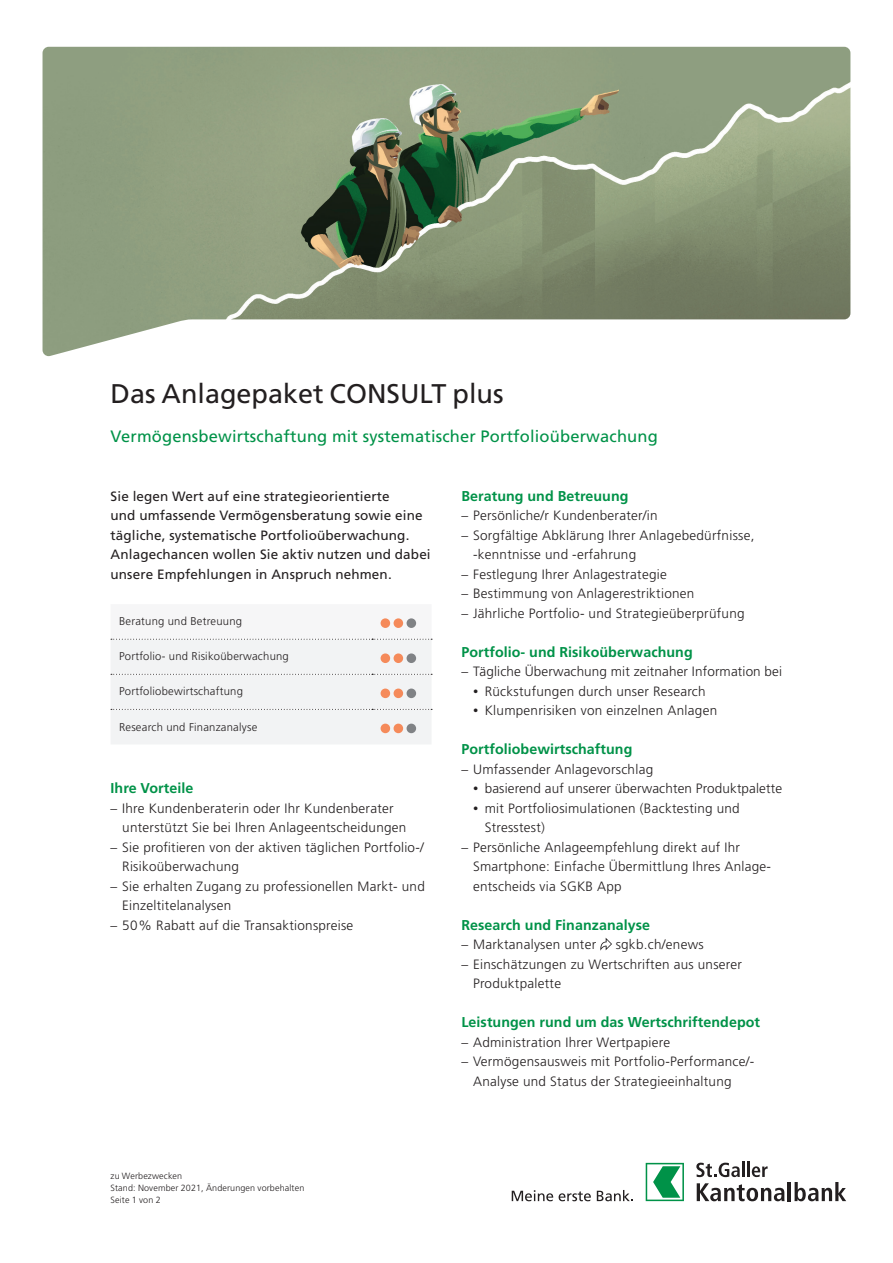
<style>
.page{position:relative;width:893px;height:1263px;background:#fff}
.page>*{position:absolute;margin:0;border:0;box-sizing:border-box;transform-origin:0 0}
.t1{font:27px "Frutiger LT Std";color:#231f20}
.t2{font:16.5px "Frutiger LT Std";letter-spacing:.01em;color:#009248}
.t3{font:700 14.25px "Frutiger LT Std";letter-spacing:.005em;color:#009248}
.t4{font:300 13.5px/19.5px "Frutiger LT Std";letter-spacing:.02em;color:#231f20}
.t5{font:13.5px/19.5px "Frutiger LT Std";letter-spacing:.01em;color:#231f20}
.t6{font:300 11.25px "Frutiger LT Std";letter-spacing:.02em;color:#231f20}
.t7{font:300 9px/12px "Frutiger LT Std";letter-spacing:.015em;color:#231f20}
.s1{font-size:10.5px}
</style>
<div class="page">
<svg style="left:512px;top:1190px;width:41px;height:11px"></svg>
<svg style="left:559px;top:1191px;width:32px;height:10px"></svg>
<svg style="left:597px;top:1190px;width:36px;height:11px"></svg>
<svg style="left:646px;top:1163px;width:38px;height:38px"></svg>
<svg style="left:696px;top:1162px;width:48px;height:15px"></svg>
<hr style="left:747px;top:1162px;width:3px;height:15px;background:#231f20">
<svg style="left:752px;top:1166px;width:16px;height:11px"></svg>
<svg style="left:697px;top:1183px;width:87px;height:18px"></svg>
<hr style="left:788px;top:1182px;width:3px;height:19px;background:#231f20">
<svg style="left:794px;top:1182px;width:52px;height:19px"></svg>
<img style="left:43px;top:47px;width:807px;height:309px">
<div style="left:111px;top:618px;width:321px;height:126px;background:#f2f3f4"></div>
<div style="left:381px;top:618px;width:9px;height:10px;background:#f58a5a;border-radius:50%"></div>
<div style="left:394px;top:618px;width:9px;height:10px;background:#f58a5a;border-radius:50%"></div>
<div style="left:407px;top:618px;width:9px;height:10px;background:#808285;border-radius:50%"></div>
<div style="left:381px;top:653px;width:9px;height:10px;background:#f58a5a;border-radius:50%"></div>
<div style="left:394px;top:653px;width:9px;height:10px;background:#f58a5a;border-radius:50%"></div>
<div style="left:407px;top:653px;width:9px;height:10px;background:#808285;border-radius:50%"></div>
<div style="left:381px;top:688px;width:9px;height:10px;background:#f58a5a;border-radius:50%"></div>
<div style="left:394px;top:688px;width:9px;height:10px;background:#f58a5a;border-radius:50%"></div>
<div style="left:407px;top:688px;width:9px;height:10px;background:#808285;border-radius:50%"></div>
<div style="left:381px;top:724px;width:9px;height:9px;background:#f58a5a;border-radius:50%"></div>
<div style="left:394px;top:724px;width:9px;height:9px;background:#f58a5a;border-radius:50%"></div>
<div style="left:407px;top:724px;width:9px;height:9px;background:#808285;border-radius:50%"></div>
<svg style="left:600px;top:938px;width:12px;height:13px"></svg>
<h1 class="t1" style="left:111px;top:378px;width:395px">Das Anlagepaket CONSULT plus</h1>
<p class="t2" style="left:111px;top:427px;width:549px">Vermögensbewirtschaftung mit systematischer Portfolioüberwachung</p>
<p class="t5" style="left:111px;top:486px;width:322px">Sie legen Wert auf eine strategieorientierte<br>und umfassende Vermögensberatung sowie eine tägliche, systematische Portfolioüberwachung.<br>Anlagechancen wollen Sie aktiv nutzen und dabei unsere Empfehlungen in Anspruch nehmen.</p>
<p class="t6" style="left:119px;top:615px;width:125px">Beratung und Betreuung</p>
<p class="t6" style="left:119px;top:650px;width:171px">Portfolio- und Risikoüberwachung</p>
<p class="t6" style="left:119px;top:685px;width:125px">Portfoliobewirtschaftung</p>
<p class="t6" style="left:119px;top:720px;width:140px">Research und Finanzanalyse</p>
<p class="t3" style="left:111px;top:780px;width:84px">Ihre Vorteile</p>
<p class="t4" style="left:122px;top:798px;width:286px;text-indent:-12px">– Ihre Kundenberaterin oder Ihr Kundenberater unterstützt Sie bei Ihren Anlageentscheidungen</p>
<p class="t4" style="left:122px;top:837px;width:303px;text-indent:-12px">– Sie profitieren von der aktiven täglichen Portfolio-/<br>Risikoüberwachung</p>
<p class="t4" style="left:122px;top:876px;width:304px;text-indent:-12px">– Sie erhalten Zugang zu professionellen Markt- und<br>Einzeltitelanalysen</p>
<p class="t4" style="left:111px;top:915px;width:244px">– 50% Rabatt auf die Transaktionspreise</p>
<p class="t3" style="left:461px;top:487px;width:169px">Beratung und Betreuung</p>
<p class="t4" style="left:461px;top:506px;width:198px">– Persönliche/r Kundenberater/in</p>
<p class="t4" style="left:473px;top:525px;width:283px;text-indent:-12px">– Sorgfältige Abklärung Ihrer Anlagebedürfnisse, -kenntnisse und -erfahrung</p>
<p class="t4" style="left:461px;top:564px;width:207px">– Festlegung Ihrer Anlagestrategie</p>
<p class="t4" style="left:461px;top:584px;width:235px">– Bestimmung von Anlagerestriktionen</p>
<p class="t4" style="left:461px;top:603px;width:285px">– Jährliche Portfolio- und Strategieüberprüfung</p>
<p class="t3" style="left:461px;top:643px;width:233px">Portfolio- und Risikoüberwachung</p>
<p class="t4" style="left:461px;top:662px;width:322px">– Tägliche Überwachung mit zeitnaher Information bei</p>
<p class="t4" style="left:473px;top:681px;width:234px"><span class="s1">•</span> Rückstufungen durch unser Research</p>
<p class="t4" style="left:473px;top:701px;width:246px"><span class="s1">•</span> Klumpenrisiken von einzelnen Anlagen</p>
<p class="t3" style="left:461px;top:741px;width:173px">Portfoliobewirtschaftung</p>
<p class="t4" style="left:461px;top:759px;width:193px">– Umfassender Anlagevorschlag</p>
<p class="t4" style="left:473px;top:779px;width:311px"><span class="s1">•</span> basierend auf unserer überwachten Produktpalette</p>
<p class="t4" style="left:485px;top:798px;width:257px;text-indent:-12px"><span class="s1">•</span> mit Portfoliosimulationen (Backtesting und<br>Stresstest)</p>
<p class="t4" style="left:473px;top:837px;width:299px;text-indent:-12px">– Persönliche Anlageempfehlung direkt auf Ihr<br>Smartphone: Einfache Übermittlung Ihres Anlage&shy;entscheids via SGKB App</p>
<p class="t3" style="left:461px;top:916px;width:190px">Research und Finanzanalyse</p>
<p class="t4" style="left:461px;top:935px;width:136px">– Marktanalysen unter</p>
<p class="t4" style="left:616px;top:935px;width:90px">sgkb.ch/enews</p>
<p class="t4" style="left:473px;top:954px;width:270px;text-indent:-12px">– Einschätzungen zu Wertschriften aus unserer<br>Produktpalette</p>
<p class="t3" style="left:461px;top:1014px;width:300px">Leistungen rund um das Wertschriftendepot</p>
<p class="t4" style="left:461px;top:1032px;width:210px">– Administration Ihrer Wertpapiere</p>
<p class="t4" style="left:473px;top:1052px;width:283px;text-indent:-12px">– Vermögensausweis mit Portfolio-Performance/-<br>Analyse und Status der Strategieeinhaltung</p>
<p class="t7" style="left:111px;top:1170px;width:195px">zu Werbezwecken<br>Stand: November 2021, Änderungen vorbehalten<br>Seite 1 von 2</p>
</div>
